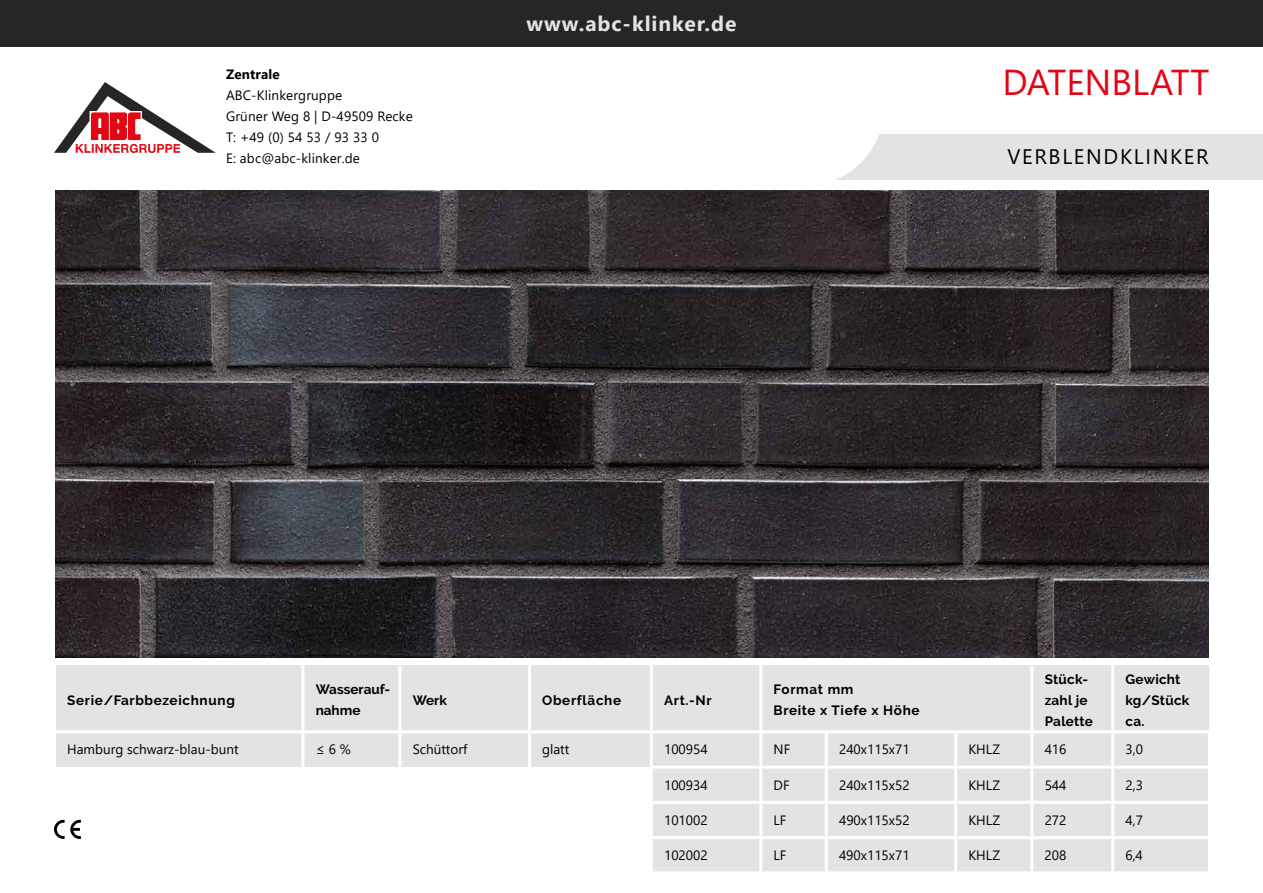
<style>
.page{position:relative;width:1263px;height:893px;background:#fff}
.page>*{position:absolute;margin:0;border:0;box-sizing:border-box;transform-origin:0 0}
.t1{font:36px "Segoe UI";color:#e30617}
.t2{font:700 21px "Segoe UI";letter-spacing:.045em;color:#e3e3e3}
.t3{font:21px "Segoe UI";letter-spacing:.08em;color:#000}
.t4{font:13.5px/21px "Segoe UI";color:#000}
.t5{font:700 13.5px/21px "Raleway";letter-spacing:.05em;color:#000}
.t6{font:700 13.5px/21px "Raleway";letter-spacing:.025em;color:#000}
.t7{font:700 13.5px/21px "Raleway";color:#000}
.t8{font:700 13.5px "Segoe UI";letter-spacing:.01em;color:#000}
</style>
<div class="page">
<div style="left:56px;top:665px;width:1153px;height:206px;background:#e3e3e3"></div>
<svg style="left:56px;top:767px;width:594px;height:104px"></svg>
<hr style="left:301px;top:665px;width:3px;height:65px;background:#fff">
<hr style="left:398px;top:665px;width:3px;height:65px;background:#fff">
<hr style="left:528px;top:665px;width:3px;height:65px;background:#fff">
<hr style="left:759px;top:665px;width:3px;height:65px;background:#fff">
<hr style="left:1030px;top:665px;width:3px;height:65px;background:#fff">
<hr style="left:1111px;top:665px;width:3px;height:65px;background:#fff">
<hr style="left:53px;top:730px;width:250px;height:3px;background:#fff">
<hr style="left:303px;top:730px;width:97px;height:3px;background:#fff">
<hr style="left:301px;top:733px;width:3px;height:34px;background:#fff">
<hr style="left:400px;top:730px;width:129px;height:3px;background:#fff">
<hr style="left:398px;top:733px;width:3px;height:34px;background:#fff">
<hr style="left:529px;top:730px;width:122px;height:3px;background:#fff">
<hr style="left:528px;top:733px;width:3px;height:34px;background:#fff">
<hr style="left:650px;top:665px;width:3px;height:65px;background:#fff">
<hr style="left:651px;top:730px;width:110px;height:3px;background:#fff">
<hr style="left:650px;top:733px;width:3px;height:33px;background:#fff">
<hr style="left:761px;top:730px;width:65px;height:3px;background:#fff">
<hr style="left:759px;top:733px;width:3px;height:33px;background:#fff">
<hr style="left:826px;top:730px;width:130px;height:3px;background:#fff">
<hr style="left:825px;top:733px;width:3px;height:33px;background:#fff">
<hr style="left:956px;top:730px;width:76px;height:3px;background:#fff">
<hr style="left:954px;top:733px;width:3px;height:33px;background:#fff">
<hr style="left:1032px;top:730px;width:81px;height:3px;background:#fff">
<hr style="left:1030px;top:733px;width:3px;height:33px;background:#fff">
<hr style="left:1113px;top:730px;width:98px;height:3px;background:#fff">
<hr style="left:1111px;top:733px;width:3px;height:33px;background:#fff">
<hr style="left:1208px;top:733px;width:3px;height:33px;background:#fff">
<hr style="left:650px;top:766px;width:111px;height:3px;background:#fff">
<hr style="left:650px;top:769px;width:3px;height:32px;background:#fff">
<hr style="left:761px;top:766px;width:65px;height:3px;background:#fff">
<hr style="left:759px;top:769px;width:3px;height:32px;background:#fff">
<hr style="left:826px;top:766px;width:130px;height:3px;background:#fff">
<hr style="left:825px;top:769px;width:3px;height:32px;background:#fff">
<hr style="left:956px;top:766px;width:76px;height:3px;background:#fff">
<hr style="left:954px;top:769px;width:3px;height:32px;background:#fff">
<hr style="left:1032px;top:766px;width:81px;height:3px;background:#fff">
<hr style="left:1030px;top:769px;width:3px;height:32px;background:#fff">
<hr style="left:1113px;top:766px;width:98px;height:3px;background:#fff">
<hr style="left:1111px;top:769px;width:3px;height:32px;background:#fff">
<hr style="left:1208px;top:769px;width:3px;height:32px;background:#fff">
<hr style="left:650px;top:801px;width:111px;height:3px;background:#fff">
<hr style="left:650px;top:804px;width:3px;height:32px;background:#fff">
<hr style="left:761px;top:801px;width:65px;height:3px;background:#fff">
<hr style="left:759px;top:804px;width:3px;height:32px;background:#fff">
<hr style="left:826px;top:801px;width:130px;height:3px;background:#fff">
<hr style="left:825px;top:804px;width:3px;height:32px;background:#fff">
<hr style="left:956px;top:801px;width:76px;height:3px;background:#fff">
<hr style="left:954px;top:804px;width:3px;height:32px;background:#fff">
<hr style="left:1032px;top:801px;width:81px;height:3px;background:#fff">
<hr style="left:1030px;top:804px;width:3px;height:32px;background:#fff">
<hr style="left:1113px;top:801px;width:98px;height:3px;background:#fff">
<hr style="left:1111px;top:804px;width:3px;height:32px;background:#fff">
<hr style="left:1208px;top:804px;width:3px;height:32px;background:#fff">
<hr style="left:650px;top:836px;width:111px;height:3px;background:#fff">
<hr style="left:650px;top:839px;width:3px;height:32px;background:#fff">
<hr style="left:761px;top:836px;width:65px;height:3px;background:#fff">
<hr style="left:759px;top:839px;width:3px;height:32px;background:#fff">
<hr style="left:826px;top:836px;width:130px;height:3px;background:#fff">
<hr style="left:825px;top:839px;width:3px;height:32px;background:#fff">
<hr style="left:956px;top:836px;width:76px;height:3px;background:#fff">
<hr style="left:954px;top:839px;width:3px;height:32px;background:#fff">
<hr style="left:1032px;top:836px;width:81px;height:3px;background:#fff">
<hr style="left:1030px;top:839px;width:3px;height:32px;background:#fff">
<hr style="left:1113px;top:836px;width:98px;height:3px;background:#fff">
<hr style="left:1111px;top:839px;width:3px;height:32px;background:#fff">
<hr style="left:1208px;top:839px;width:3px;height:32px;background:#fff">
<img style="left:55px;top:190px;width:1154px;height:468px">
<svg style="left:54px;top:820px;width:27px;height:19px"></svg>
<div style="left:804px;top:135px;width:459px;height:45px;background:#e3e3e3"></div>
<svg style="left:728px;top:134px;width:165px;height:60px"></svg>
<svg style="left:54px;top:82px;width:162px;height:71px"></svg>
<div style="left:0;top:0;width:1263px;height:47px;background:#242627"></div>
<p class="t8" style="left:226px;top:61px;width:55px">Zentrale</p>
<p class="t4" style="left:226px;top:83px;width:188px">ABC-Klinkergruppe<br>Grüner Weg 8 | D-49509 Recke<br>T: +49 (0) 54 53 / 93 33 0<br>E: abc@abc-klinker.de</p>
<h2 class="t2" style="left:526px;top:3px;width:211px">www.abc-klinker.de</h2>
<h1 class="t1" style="left:1002px;top:48px;width:208px">DATENBLATT</h1>
<h2 class="t3" style="left:1007px;top:137px;width:203px">VERBLENDKLINKER</h2>
<p class="t5" style="left:67px;top:690px;width:169px">Serie/Farbbezeichnung</p>
<p class="t7" style="left:316px;top:679px;width:76px">Wasserauf&shy;nahme</p>
<p class="t6" style="left:413px;top:690px;width:36px">Werk</p>
<p class="t5" style="left:542px;top:690px;width:81px">Oberfläche</p>
<p class="t6" style="left:664px;top:690px;width:49px">Art.-Nr</p>
<p class="t5" style="left:773px;top:679px;width:148px">Format mm<br>Breite x Tiefe x Höhe</p>
<p class="t6" style="left:1045px;top:669px;width:50px">Stück&shy;zahl je<br>Palette</p>
<p class="t6" style="left:1125px;top:669px;width:65px">Gewicht kg/Stück ca.</p>
<p class="t4" style="left:67px;top:738px;width:173px">Hamburg schwarz-blau-bunt</p>
<p class="t4" style="left:316px;top:738px;width:36px">≤ 6 %</p>
<p class="t4" style="left:413px;top:738px;width:56px">Schüttorf</p>
<p class="t4" style="left:542px;top:738px;width:29px">glatt</p>
<p class="t4" style="left:664px;top:738px;width:45px">100954</p>
<p class="t4" style="left:773px;top:738px;width:18px">NF</p>
<p class="t4" style="left:839px;top:738px;width:72px">240x115x71</p>
<p class="t4" style="left:968px;top:738px;width:33px">KHLZ</p>
<p class="t4" style="left:1045px;top:738px;width:23px">416</p>
<p class="t4" style="left:1125px;top:738px;width:19px">3,0</p>
<p class="t4" style="left:664px;top:773px;width:45px">100934</p>
<p class="t4" style="left:773px;top:773px;width:18px">DF</p>
<p class="t4" style="left:839px;top:773px;width:72px">240x115x52</p>
<p class="t4" style="left:968px;top:773px;width:33px">KHLZ</p>
<p class="t4" style="left:1045px;top:773px;width:23px">544</p>
<p class="t4" style="left:1125px;top:773px;width:19px">2,3</p>
<p class="t4" style="left:664px;top:808px;width:45px">101002</p>
<p class="t4" style="left:773px;top:808px;width:14px">LF</p>
<p class="t4" style="left:839px;top:808px;width:72px">490x115x52</p>
<p class="t4" style="left:968px;top:808px;width:33px">KHLZ</p>
<p class="t4" style="left:1045px;top:808px;width:23px">272</p>
<p class="t4" style="left:1125px;top:808px;width:19px">4,7</p>
<p class="t4" style="left:664px;top:844px;width:45px">102002</p>
<p class="t4" style="left:773px;top:844px;width:14px">LF</p>
<p class="t4" style="left:839px;top:844px;width:72px">490x115x71</p>
<p class="t4" style="left:968px;top:844px;width:33px">KHLZ</p>
<p class="t4" style="left:1045px;top:844px;width:23px">208</p>
<p class="t4" style="left:1125px;top:844px;width:19px">6,4</p>
</div>
